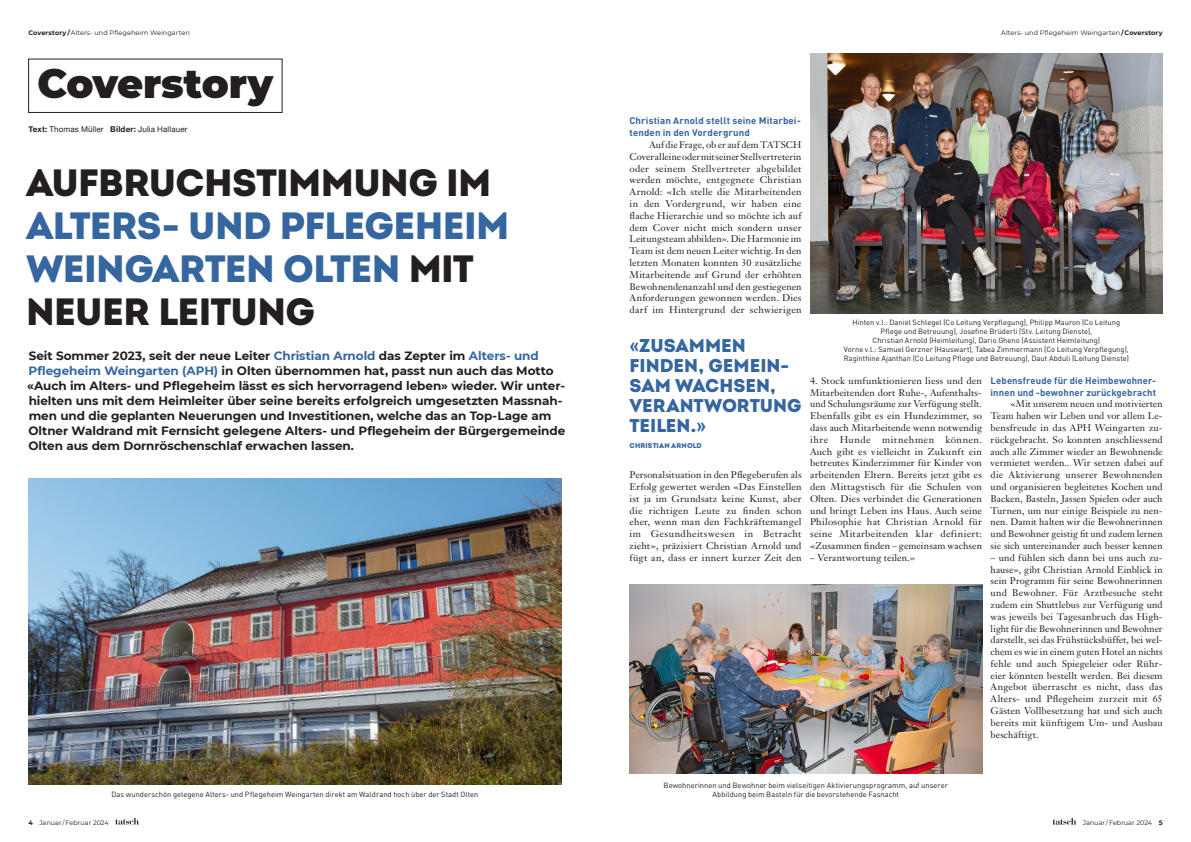
<style>
.page{position:relative;width:1191px;height:842px;background:#fff}
.page>*{position:absolute;margin:0;border:0;box-sizing:border-box;transform-origin:0 0}
.t1{font:900 40px "Montserrat";letter-spacing:-.005em;color:#231f20}
.t2{font:38px/43px "Intro Demo Black CAPS";letter-spacing:-.015em;color:#3566a0}
.t3{font:38px "Intro Demo Black CAPS";letter-spacing:-.015em;color:#231f20}
.t4{font:18.5px/20px "Intro Demo Black CAPS";color:#3566a0}
.t5{font:700 12px/15px "Montserrat";letter-spacing:-.005em;color:#231f20}
.t6{font:9.5px/11.8px "Janson Text LT Std";letter-spacing:.01em;color:#231f20;text-align:justify}
.t7{font:9.5px/11.8px "Janson Text LT Std";letter-spacing:.01em;color:#231f20;text-align:justify;scale:1.04 1}
.t8{font:700 9.5px/11.8px "DINOT";letter-spacing:.01em;color:#3566a0}
.t9{font:8px "Helvetica Neue";letter-spacing:.015em;color:#231f20}
.t10{font:7.5px/9px "DINOT";letter-spacing:.005em;color:#231f20;text-align:center}
.t11{font:7px "Intro Demo Black CAPS";letter-spacing:.02em;color:#3566a0}
.t12{font:6.5px "Montserrat";letter-spacing:.005em;color:#231f20}
.s1{font-weight:700}
.s2{color:#231f20}
.s3{color:#3566a0}
</style>
<div class="page">
<svg style="left:115px;top:818px;width:24px;height:7px"></svg>
<svg style="left:1052px;top:818px;width:24px;height:7px"></svg>
<div style="left:28px;top:59px;width:254px;height:54px;border:1px solid #231f20"></div>
<img style="left:28px;top:478px;width:533px;height:307px">
<img style="left:810px;top:54px;width:352px;height:259px">
<img style="left:629px;top:584px;width:353px;height:189px">
<p class="t12" style="left:28px;top:28px;width:163px"><span class="s1">Coverstory /</span> Alters- und Pflegeheim Weingarten</p>
<h1 class="t1" style="left:37px;top:54px;width:237px">Coverstory</h1>
<p class="t9" style="left:28px;top:124px;width:161px"><span class="s1">Text:</span> Thomas Müller <span class="s1">Bilder:</span> Julia Hallauer</p>
<h2 class="t3" style="left:26px;top:158px;width:467px">AUFBRUCHSTIMMUNG IM</h2>
<h2 class="t2" style="left:26px;top:204px;width:485px">ALTERS- UND PFLEGEHEIM<br>WEINGARTEN OLTEN <span class="s2">MIT<br>NEUER LEITUNG</span></h2>
<p class="t5" style="left:27px;top:348px;width:539px">Seit Sommer 2023, seit der neue Leiter <span class="s3">Christian Arnold</span> das Zepter im <span class="s3">Alters- und Pflegeheim Weingarten (APH)</span> in Olten übernommen hat, passt nun auch das Motto «Auch im Alters- und Pflegeheim lässt es sich hervorragend leben» wieder. Wir unter&shy;hielten uns mit dem Heimleiter über seine bereits erfolgreich umgesetzten Massnah&shy;men und die geplanten Neuerungen und Investitionen, welche das an Top-Lage am Oltner Waldrand mit Fernsicht gelegene Alters- und Pflegeheim der Bürgergemeinde Olten aus dem Dornröschenschlaf erwachen lassen.</p>
<p class="t10" style="left:111px;top:789px;width:368px">Das wunderschön gelegene Alters- und Pflegeheim Weingarten direkt am Waldrand hoch über der Stadt Olten</p>
<p class="t8" style="left:629px;top:115px;width:173px">Christian Arnold stellt seine Mitarbei&shy;tenden in den Vordergrund</p>
<p class="t6" style="left:629px;top:139px;width:173px;text-indent:20px">Auf die Frage, ob er auf dem TATSCH Cover alleine oder mit seiner Stellvertreterin oder seinem Stellvertreter abgebildet werden möchte, entgegnete Christian Arnold: «Ich stelle die Mitarbeitenden in den Vordergrund, wir haben eine flache Hierarchie und so möchte ich auf dem Cover nicht mich sondern unser Leitungsteam abbilden». Die Harmonie im Team ist dem neuen Leiter wichtig. In den letzten Monaten konnten 30 zusätzliche Mitarbeitende auf Grund der erhöhten Bewohnendenanzahl und den gestiegenen Anforderungen gewonnen werden. Dies darf im Hintergrund der schwierigen</p>
<p class="t12" style="left:1001px;top:28px;width:163px">Alters- und Pflegeheim Weingarten <span class="s1">/ Coverstory</span></p>
<h3 class="t4" style="left:629px;top:336px;width:173px">«ZUSAMMEN<br>FINDEN, GEMEIN-<br>SAM WACHSEN,<br>VERANTWO RTUNG<br>TEILEN.»</h3>
<p class="t11" style="left:629px;top:441px;width:74px">CHRISTIAN ARNOLD</p>
<p class="t6" style="left:629px;top:469px;width:173px">Personalsituation in den Pflegeberufen als Erfolg gewertet werden «Das Einstellen ist ja im Grundsatz keine Kunst, aber die richtigen Leute zu finden schon eher, wenn man den Fachkräftemangel im Gesundheitswesen in Betracht zieht», präzisiert Christian Arnold und fügt an, dass er innert kurzer Zeit den</p>
<p class="t10" style="left:843px;top:318px;width:287px">Hinten v.l.: Daniel Schlegel (Co Leitung Verpflegung), Philipp Mauron (Co Leitung Pflege und Betreuung), Josefine Brüderli (Stv. Leitung Dienste),<br>Christian Arnold (Heimleitung), Dario Gheno (Assistent Heimleitung)<br>Vorne v.l.: Samuel Gerzner (Hauswart), Tabea Zimmermann (Co Leitung Verpflegung), Raginthine Ajanthan (Co Leitung Pflege und Betreuung), Daut Abduli (Leitung Dienste)</p>
<p class="t7" style="left:810px;top:375px;width:167px">4. Stock umfunktionieren liess und den Mitarbeitenden dort Ruhe-, Aufenthalts&shy;und Schulungsräume zur Verfügung stellt.<br>Ebenfalls gibt es ein Hundezimmer, so dass auch Mitarbeitende wenn notwendig ihre Hunde mitnehmen können.<br>Auch gibt es vielleicht in Zukunft ein betreutes Kinderzimmer für Kinder von arbeitenden Eltern. Bereits jetzt gibt es den Mittagstisch für die Schulen von Olten. Dies verbindet die Generationen und bringt Leben ins Haus. Auch seine Philosophie hat Christian Arnold für seine Mitarbeitenden klar definiert: «Zusammen finden – gemeinsam wachsen</p>
<p class="t6" style="left:810px;top:551px;width:107px">– Verantwortung teilen.»</p>
<p class="t8" style="left:990px;top:374px;width:167px">Lebensfreude für die Heimbewohner&shy;innen und -bewohner zurückgebracht</p>
<p class="t6" style="left:990px;top:398px;width:174px;text-indent:20px">«Mit unserem neuen und motivierten Team haben wir Leben und vor allem Le&shy;bensfreude in das APH Weingarten zu&shy;rückgebracht. So konnten anschliessend auch alle Zimmer wieder an Bewohnende vermietet werden.. Wir setzen dabei auf die Aktivierung unserer Bewohnenden und organisieren begleitetes Kochen und Backen, Basteln, Jassen Spielen oder auch Turnen, um nur einige Beispiele zu nen&shy;nen. Damit halten wir die Bewohnerinnen und Bewohner geistig fit und zudem lernen sie sich untereinander auch besser kennen</p>
<p class="t6" style="left:990px;top:551px;width:174px">– und fühlen sich dann bei uns auch zu&shy;hause», gibt Christian Arnold Einblick in sein Programm für seine Bewohnerinnen und Bewohner. Für Arztbesuche steht zudem ein Shuttlebus zur Verfügung und was jeweils bei Tagesanbruch das High&shy;light für die Bewohnerinnen und Bewohner darstellt, sei das Frühstücksbüffet, bei wel&shy;chem es wie in einem guten Hotel an nichts fehle und auch Spiegeleier oder Rühr&shy;eier könnten bestellt werden. Bei diesem Angebot überrascht es nicht, dass das Alters- und Pflegeheim zurzeit mit 65<br>Gästen Vollbesetzung hat und sich auch bereits mit künftigem Um- und Ausbau beschäftigt.</p>
<p class="t10" style="left:663px;top:780px;width:286px">Bewohnerinnen und Bewohner beim vielseitigen Aktivierungsprogramm, auf unserer<br>Abbildung beim Basteln für die bevorstehende Fasnacht</p>
<p class="t12" style="left:28px;top:818px;width:82px"><span class="s1">4</span> Januar / Februar 2024</p>
<p class="t12" style="left:1082px;top:818px;width:81px">Januar / Februar 2024 <span class="s1">5</span></p>
</div>
